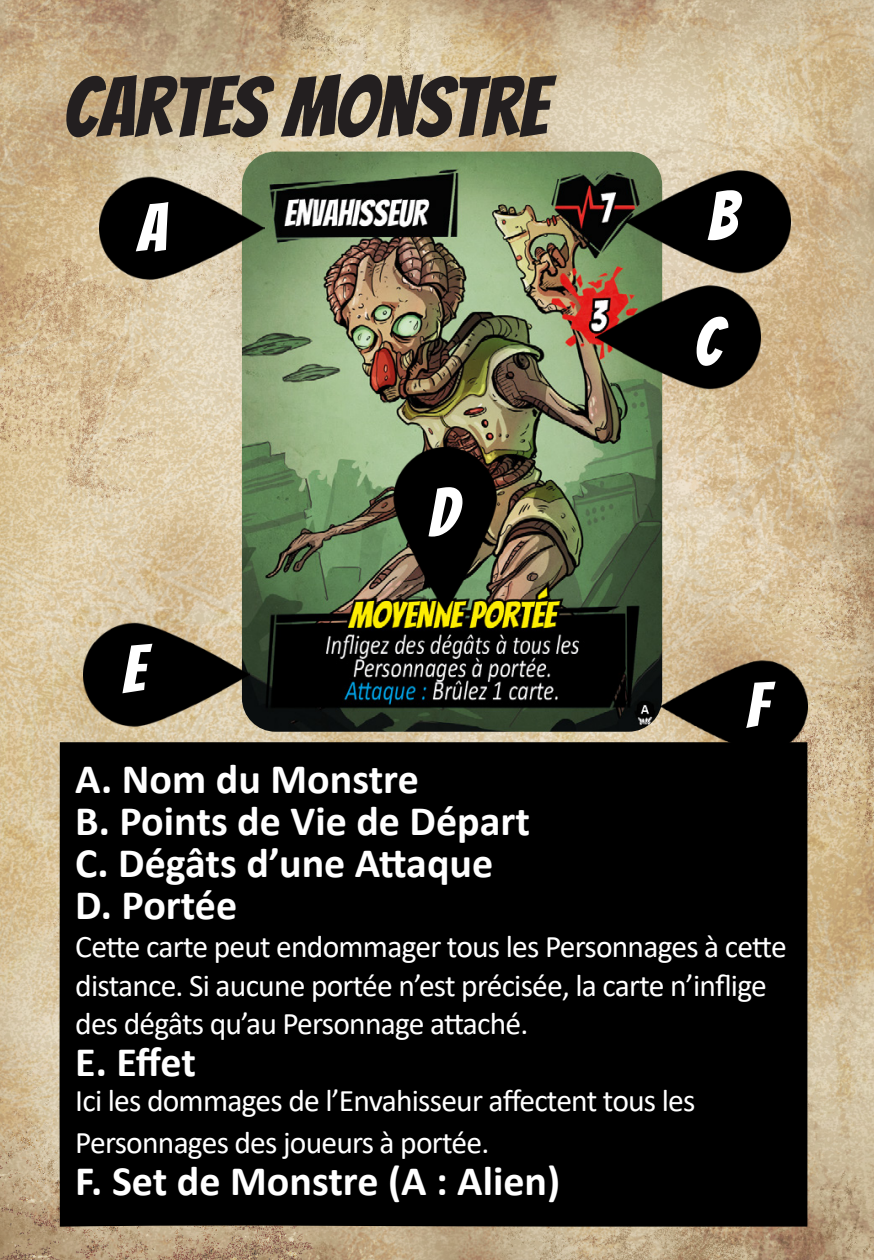
<style>
.page{position:relative;width:874px;height:1260px;background:#fff}
.page>*{position:absolute;margin:0;border:0;box-sizing:border-box;transform-origin:0 0}
.t1{font:84px "Bangers";color:#231f20}
.t2{font:67.2px "Bangers";color:#fff}
.t3{font:63px "Bangers";color:#fff}
.t4{font:700 42px "Calibri";color:#fff}
.t5{font:31.5px/38.5px "Calibri";letter-spacing:-.025em;color:#fff}
</style>
<div class="page">
<img style="left:0;top:0;width:873px;height:1260px">
<img style="left:242px;top:152px;width:420px;height:580px">
<img style="left:99px;top:165px;width:165px;height:124px">
<img style="left:595px;top:277px;width:165px;height:123px">
<img style="left:625px;top:161px;width:165px;height:124px">
<img style="left:384px;top:448px;width:124px;height:165px">
<img style="left:84px;top:611px;width:165px;height:124px">
<div style="left:59px;top:742px;width:748px;height:485px;background:#000"></div>
<img style="left:660px;top:652px;width:147px;height:110px">
<p class="t1" style="left:63px;top:59px;width:485px">CARTES MONSTRE</p>
<p class="t2" style="left:137px;top:189px;width:31px">A</p>
<p class="t2" style="left:122px;top:631px;width:24px">E</p>
<p class="t2" style="left:428px;top:474px;width:31px">D</p>
<p class="t2" style="left:707px;top:177px;width:30px">B</p>
<p class="t2" style="left:693px;top:303px;width:29px">C</p>
<p class="t3" style="left:745px;top:669px;width:23px">F</p>
<p class="t4" style="left:75px;top:749px;width:345px">A. Nom du Monstre</p>
<p class="t4" style="left:75px;top:791px;width:456px">B. Points de Vie de Départ</p>
<p class="t4" style="left:75px;top:833px;width:419px">C. Dégâts d’une Attaque</p>
<p class="t4" style="left:75px;top:875px;width:163px">D. Portée</p>
<p class="t5" style="left:75px;top:927px;width:712px">Cette carte peut endommager tous les Personnages à cette distance. Si aucune portée n’est précisée, la carte n’inflige des dégâts qu’au Personnage attaché.</p>
<p class="t4" style="left:75px;top:1033px;width:122px">E. Effet</p>
<p class="t5" style="left:75px;top:1079px;width:621px;line-height:42px">Ici les dommages de l’Envahisseur affectent tous les<br>Personnages des joueurs à portée.</p>
<p class="t4" style="left:75px;top:1152px;width:486px">F. Set de Monstre (A : Alien)</p>
</div>
